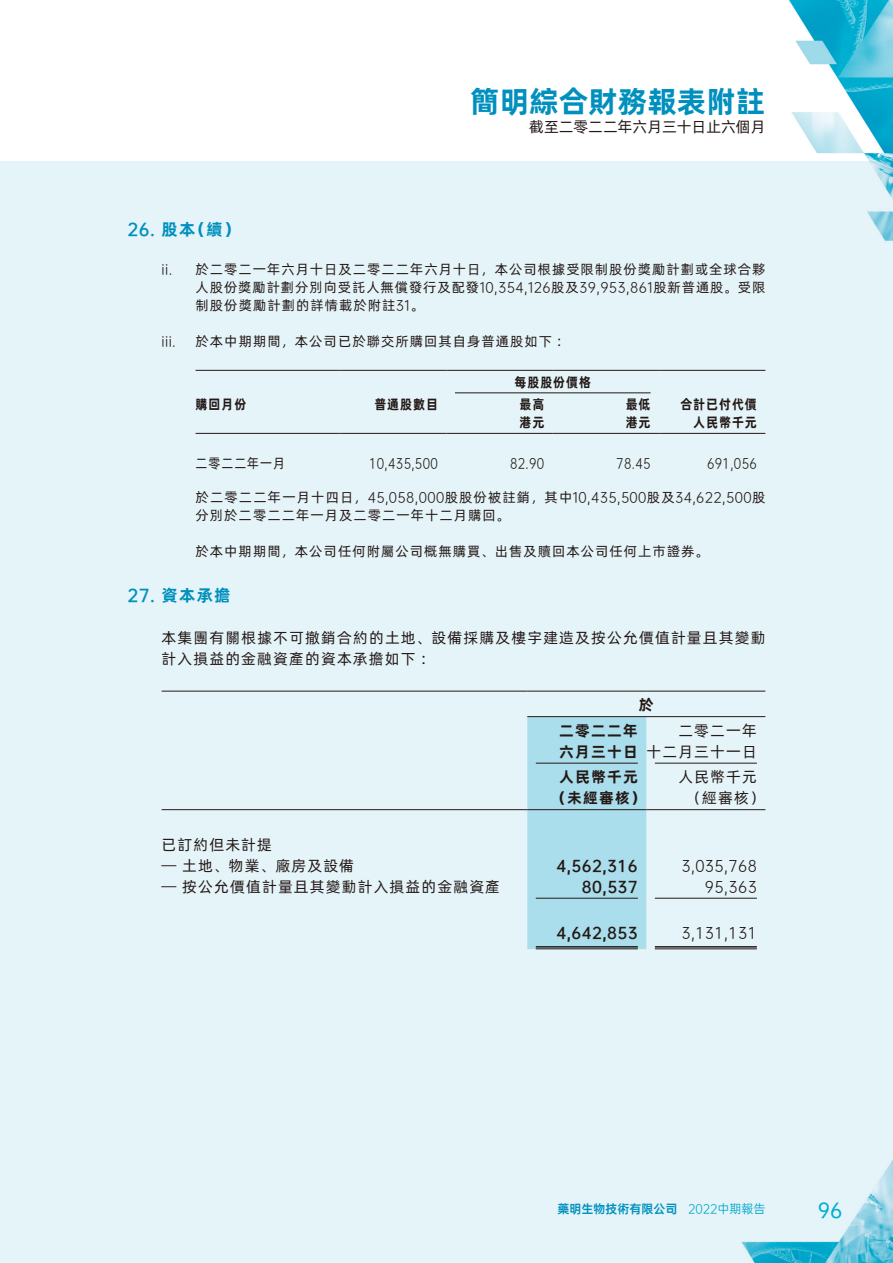
<style>
.page{position:relative;width:893px;height:1263px;background:#fff}
.page>*{position:absolute;margin:0;border:0;box-sizing:border-box;transform-origin:0 0}
.t1{font:30px "Alibaba Pu Hui Ti B";color:#0090be}
.t2{font:19.5px "OPPO Sans M";color:#00b7d5}
.t3{font:16.5px "Alibaba Pu Hui Ti B";color:#0090be}
.t4{font:16.5px "OPPO Sans B";color:#0090be}
.t5{font:15px/21px "Alibaba Pu Hui Ti R";letter-spacing:.08em;color:#231916}
.t6{font:15px "OPPO Sans R";letter-spacing:.03em;color:#231916}
.t7{font:15px "OPPO Sans B";letter-spacing:.03em;color:#231916}
.t8{font:15px/21px "Alibaba Pu Hui Ti B";letter-spacing:.08em;color:#231916}
.t9{font:15px "Alibaba Pu Hui Ti R";color:#231916}
.t10{font:13.5px/18px "Alibaba Pu Hui Ti R";letter-spacing:.08em;color:#231916}
.t11{font:13.5px "OPPO Sans R";letter-spacing:.03em;color:#231916}
.t12{font:13.5px "Alibaba Pu Hui Ti B";letter-spacing:.08em;color:#231916;scale:.9 1}
.t13{font:13.5px "OPPO Sans R";letter-spacing:.03em;color:#231916;scale:.9 1}
.t14{font:13.5px "Alibaba Pu Hui Ti R";letter-spacing:.08em;color:#231916;scale:.9 1}
.t15{font:12px "OPPO Sans B";color:#0090be}
.t16{font:12px "OPPO Sans R";color:#00a7cb}
.s1{font-family:"Alibaba Pu Hui Ti B"}
.s2{font-family:"OPPO Sans R"}
.s3{font-family:"Alibaba Pu Hui Ti R"}
.s4{font-family:"OPPO Sans B"}
</style>
<div class="page">
<img style="left:0;top:0;width:893px;height:162px">
<div style="left:0;top:162px;width:893px;height:1101px;background:#e5f4f9"></div>
<hr style="left:196px;top:370px;width:144px;height:1px;background:#231916">
<hr style="left:340px;top:370px;width:106px;height:1px;background:#231916">
<hr style="left:446px;top:370px;width:107px;height:1px;background:#231916">
<hr style="left:553px;top:370px;width:106px;height:1px;background:#231916">
<hr style="left:659px;top:370px;width:106px;height:1px;background:#231916">
<hr style="left:455px;top:392px;width:196px;height:1px;background:#231916">
<hr style="left:196px;top:433px;width:144px;height:1px;background:#231916">
<hr style="left:340px;top:433px;width:106px;height:1px;background:#231916">
<hr style="left:446px;top:433px;width:107px;height:1px;background:#231916">
<hr style="left:553px;top:433px;width:106px;height:1px;background:#231916">
<hr style="left:659px;top:433px;width:106px;height:1px;background:#231916">
<div style="left:527px;top:717px;width:119px;height:232px;background:#aadeec"></div>
<hr style="left:162px;top:691px;width:365px;height:1px;background:#231916">
<hr style="left:527px;top:691px;width:119px;height:1px;background:#231916">
<hr style="left:646px;top:691px;width:119px;height:1px;background:#231916">
<hr style="left:527px;top:716px;width:238px;height:1px;background:#231916">
<hr style="left:536px;top:763px;width:102px;height:1px;background:#231916">
<hr style="left:655px;top:763px;width:102px;height:1px;background:#231916">
<hr style="left:162px;top:809px;width:365px;height:1px;background:#231916">
<hr style="left:527px;top:809px;width:119px;height:1px;background:#231916">
<hr style="left:646px;top:809px;width:119px;height:1px;background:#231916">
<hr style="left:536px;top:898px;width:102px;height:1px;background:#231916">
<hr style="left:655px;top:898px;width:102px;height:1px;background:#231916">
<hr style="left:536px;top:946px;width:102px;height:1px;background:#231916">
<hr style="left:536px;top:948px;width:102px;height:1px;background:#231916">
<hr style="left:655px;top:946px;width:102px;height:1px;background:#231916">
<hr style="left:655px;top:948px;width:102px;height:1px;background:#231916">
<p class="t3" style="left:190px;top:216px;width:51px">（續(</p>
<p class="t4" style="left:128px;top:215px;width:69px">26. <span class="s1">股本</span></p>
<h1 class="t1" style="left:470px;top:78px;width:297px">簡明綜合財務報表附註</h1>
<p class="t9" style="left:529px;top:115px;width:238px">截至二零二二年六月三十日止六個月</p>
<p class="t11" style="left:162px;top:259px;width:12px">.i i</p>
<p class="t11" style="left:162px;top:331px;width:16px">iii.</p>
<p class="t10" style="left:196px;top:260px;width:571px">於二零二一年六月十日及二零二二年六月十日，本公司根據受限制股份獎勵計劃或全球合夥</p>
<p class="t10" style="left:196px;top:278px;width:571px">人股份獎勵計劃分別向受託人無償發行及配發<span class="s2">10,354,126</span>股及<span class="s2">39,953,861</span>股新普通股。受限制股份獎勵計劃的詳情載於附註<span class="s2">31</span>。</p>
<p class="t10" style="left:196px;top:332px;width:375px">於本中期期間，本公司已於聯交所購回其自身普通股如下：</p>
<p class="t12" style="left:196px;top:394px;width:58px">購回月份</p>
<p class="t12" style="left:374px;top:394px;width:72px">普通股數目</p>
<p class="t12" style="left:514px;top:371px;width:87px">每股股份價格</p>
<p class="t12" style="left:519px;top:394px;width:29px">最高</p>
<p class="t12" style="left:519px;top:412px;width:29px">港元</p>
<p class="t12" style="left:626px;top:394px;width:29px">最低</p>
<p class="t12" style="left:626px;top:412px;width:29px">港元</p>
<p class="t12" style="left:680px;top:394px;width:87px">合計已付代價</p>
<p class="t12" style="left:693px;top:412px;width:72px">人民幣千元</p>
<p class="t14" style="left:196px;top:453px;width:101px">二零二二年一月</p>
<p class="t11" style="left:196px;top:486px;width:571px"><span class="s3">於二零二二年一月十四日，</span>45,058,000<span class="s3">股股份被註銷，其中</span>10,435,500<span class="s3">股及</span>34,622,500<span class="s3">股</span></p>
<p class="t10" style="left:196px;top:505px;width:315px">分別於二零二二年一月及二零二一年十二月購回。</p>
<p class="t10" style="left:196px;top:541px;width:514px">於本中期期間，本公司任何附屬公司概無購買、出售及贖回本公司任何上市證券。</p>
<p class="t3" style="left:128px;top:582px;width:104px"><span class="s4">27.</span> 資本承擔</p>
<p class="t5" style="left:162px;top:626px;width:605px">本集團有關根據不可撤銷合約的土地、設備採購及樓宇建造及按公允價值計量且其變動計入損益的金融資產的資本承擔如下：</p>
<p class="t8" style="left:639px;top:694px;width:16px">於</p>
<p class="t8" style="left:559px;top:719px;width:80px">二零二二年六月三十日</p>
<p class="t5" style="left:646px;top:719px;width:112px;text-align:right">二零二一年<br>十二月三十一日</p>
<p class="t5" style="left:678px;top:766px;width:80px">人民幣千元</p>
<p class="t13" style="left:369px;top:452px;width:78px">10,435,500</p>
<p class="t13" style="left:510px;top:452px;width:40px">82.90</p>
<p class="t13" style="left:616px;top:452px;width:40px">78.45</p>
<p class="t13" style="left:707px;top:452px;width:57px">691,056</p>
<p class="t8" style="left:559px;top:766px;width:80px">人民幣千元</p>
<p class="t5" style="left:162px;top:833px;width:112px">已訂約但未計提</p>
<p class="t5" style="left:162px;top:854px;width:194px"><span class="s2">—</span> 土地、物業、廠房及設備</p>
<p class="t5" style="left:162px;top:875px;width:340px"><span class="s2">—</span> 按公允價值計量且其變動計入損益的金融資產</p>
<p class="t8" style="left:552px;top:787px;width:95px">（未經審核）</p>
<p class="t5" style="left:687px;top:787px;width:79px">（經審核(</p>
<p class="t7" style="left:556px;top:853px;width:83px">4,562,316</p>
<p class="t6" style="left:681px;top:854px;width:77px">3,035,768</p>
<p class="t7" style="left:582px;top:874px;width:57px">80,537</p>
<p class="t6" style="left:705px;top:875px;width:53px">95,363</p>
<p class="t7" style="left:556px;top:920px;width:83px">4,642,853</p>
<p class="t6" style="left:681px;top:921px;width:77px">3,131,131</p>
<p class="t15" style="left:557px;top:1199px;width:121px">藥明生物技術有限公司</p>
<p class="t16" style="left:688px;top:1200px;width:79px">2022中期報告</p>
<h2 class="t2" style="left:818px;top:1195px;width:26px">96</h2>
</div>
